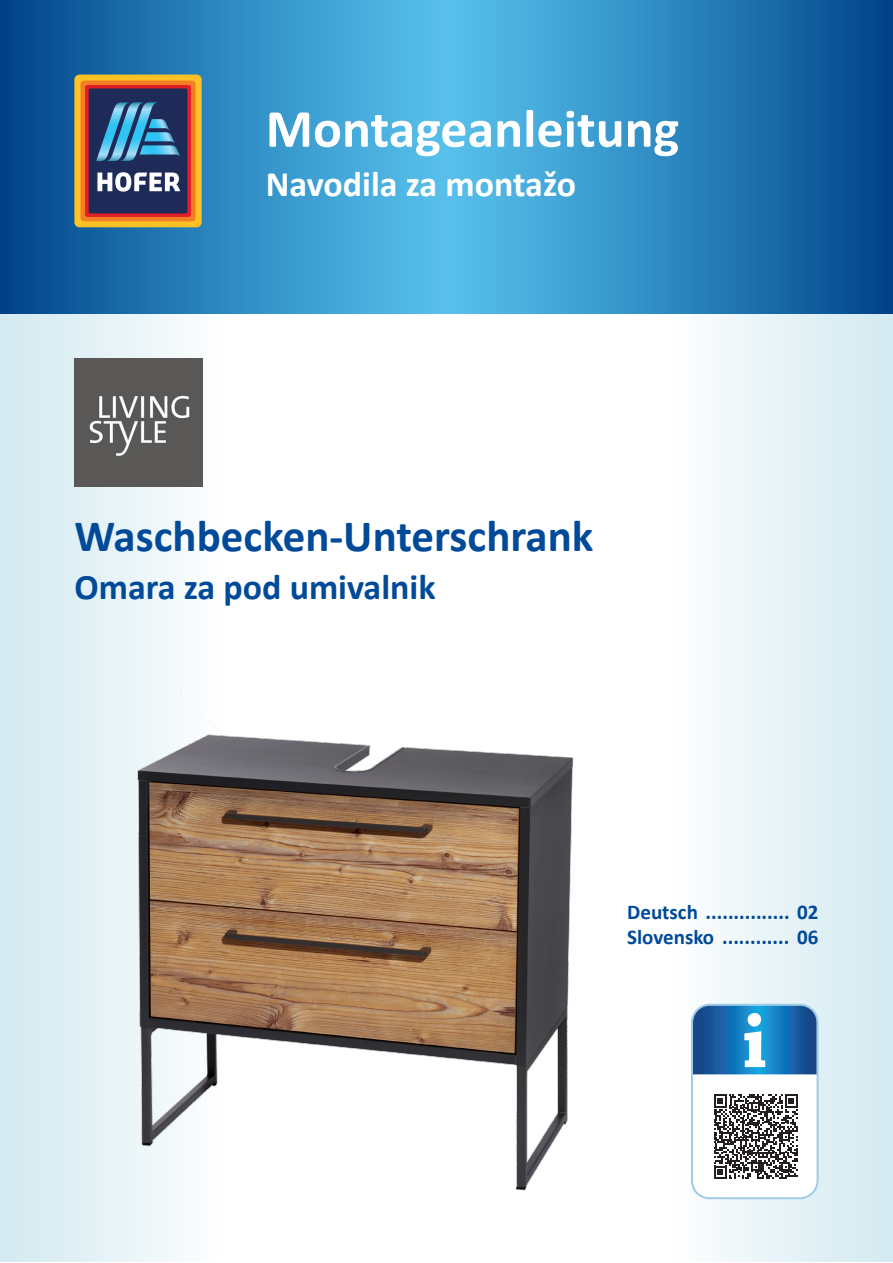
<style>
.page{position:relative;width:893px;height:1263px;background:#fff}
.page>*{position:absolute;margin:0;border:0;box-sizing:border-box;transform-origin:0 0}
.t1{font:700 54px "Calibri";color:#fff}
.t2{font:700 45px "Calibri";color:#004a99}
.t3{font:700 36px "Calibri";color:#004a99}
.t4{font:700 36px "Calibri";color:#fff}
.t5{font:700 21px/25.2px "Calibri";color:#004a99}
</style>
<div class="page">
<img style="left:0;top:0;width:893px;height:1261px">
<img style="left:75px;top:358px;width:127px;height:128px">
<div style="left:74px;top:75px;width:128px;height:152px;background:#fec126;border-radius:5px"></div>
<div style="left:81px;top:81px;width:115px;height:140px;background:#f47e23;border-radius:3px"></div>
<svg style="left:85px;top:85px;width:106px;height:132px;background:#d31f29"></svg>
<div style="left:89px;top:88px;width:98px;height:125px;background:#1e2a58;border-radius:2px"></div>
<svg style="left:97px;top:172px;width:83px;height:20px"></svg>
<svg style="left:96px;top:102px;width:84px;height:59px"></svg>
<img style="left:99px;top:687px;width:512px;height:512px">
<svg style="left:691px;top:1004px;width:128px;height:195px"></svg>
<h1 class="t1" style="left:266px;top:94px;width:415px">Montageanleitung</h1>
<h3 class="t4" style="left:266px;top:161px;width:312px">Navodila za montažo</h3>
<h2 class="t2" style="left:74px;top:508px;width:521px">Waschbecken-Unterschrank</h2>
<h3 class="t3" style="left:74px;top:564px;width:363px">Omara za pod umivalnik</h3>
<p class="t5" style="left:627px;top:899px;width:193px">Deutsch ............... 02<br>Slovensko ............ 06</p>
</div>
